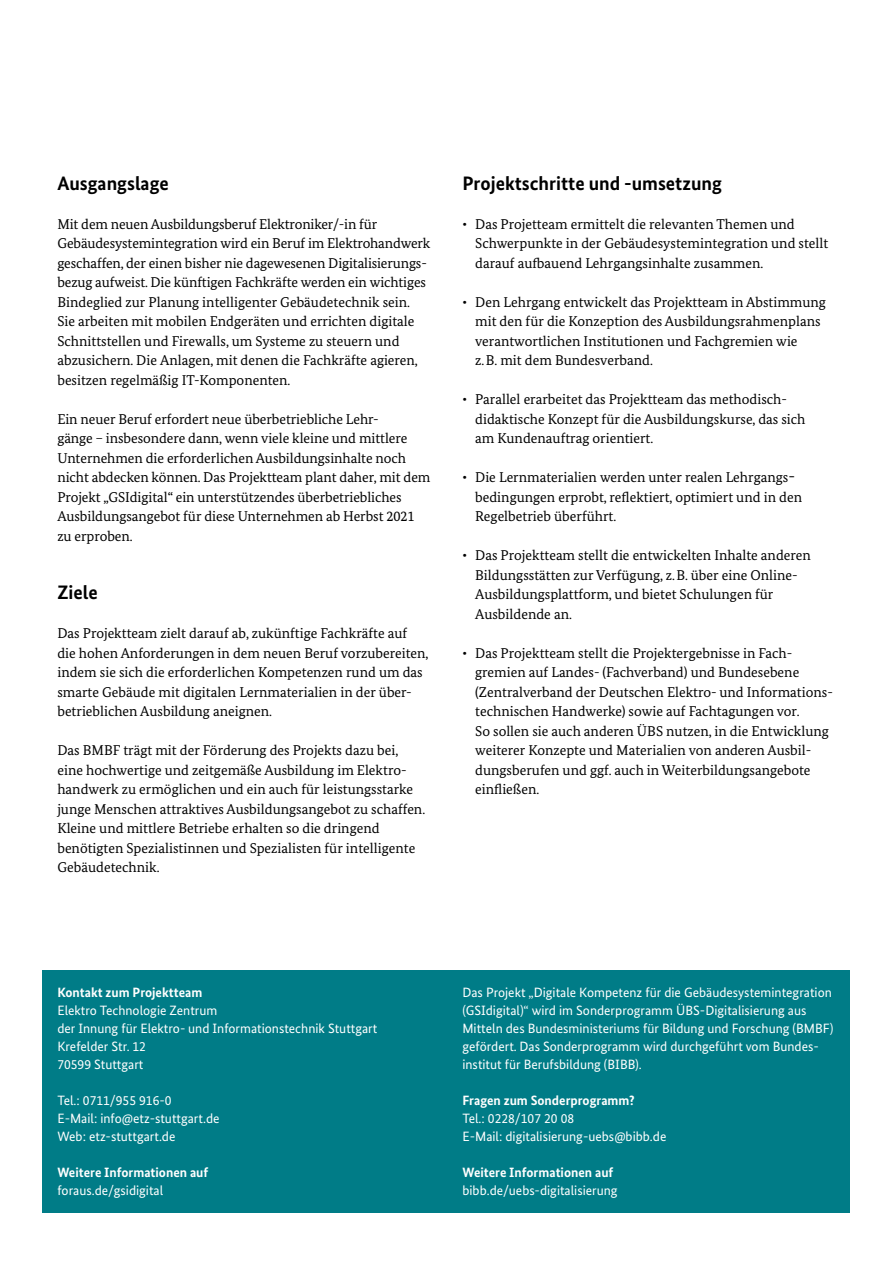
<style>
.page{position:relative;width:893px;height:1263px;background:#fff}
.page>*{position:absolute;margin:0;border:0;box-sizing:border-box;transform-origin:0 0}
.t1{font:700 19.5px "Bundes Sans";color:#000}
._10_Fließtext{font:14.25px/19.5px "Bundes Serif";color:#000}
._11_Aufzählung{font:14.25px/19.5px "Bundes Serif";color:#000}
.Infokasten_Fliesstex{font:13.5px/18px "Bundes Sans";color:#fff}
.Headline_Infokasten{font:700 13.5px "Bundes Sans";color:#fff}
</style>
<div class="page">
<div style="left:43px;top:970px;width:807px;height:243px;background:#007c87"></div>
<h2 class="t1" style="left:57px;top:171px;width:113px">Ausgangslage</h2>
<p class="_10_Fließtext" style="left:57px;top:214px;width:375px">Mit dem neuen Ausbildungsberuf Elektroniker/-in für Gebäudesystemintegration wird ein Beruf im Elektrohandwerk geschaffen, der einen bisher nie dagewesenen Digitalisierungs&shy;bezug aufweist. Die künftigen Fachkräfte werden ein wichtiges Bindeglied zur Planung intelligenter Gebäudetechnik sein.<br>Sie arbeiten mit mobilen Endgeräten und errichten digitale Schnittstellen und Firewalls, um Systeme zu steuern und abzusichern. Die Anlagen, mit denen die Fachkräfte agieren, besitzen regelmäßig IT-Komponenten.</p>
<p class="_10_Fließtext" style="left:57px;top:409px;width:375px">Ein neuer Beruf erfordert neue überbetriebliche Lehr-<br>gänge − insbesondere dann, wenn viele kleine und mittlere Unternehmen die erforderlichen Ausbildungsinhalte noch nicht abdecken können. Das Projektteam plant daher, mit dem Projekt „GSIdigital“ ein unterstützendes überbetriebliches Ausbildungsangebot für diese Unternehmen ab Herbst 2021 zu erproben.</p>
<h2 class="t1" style="left:57px;top:580px;width:42px">Ziele</h2>
<p class="_10_Fließtext" style="left:57px;top:623px;width:373px">Das Projektteam zielt darauf ab, zukünftige Fachkräfte auf die hohen Anforderungen in dem neuen Beruf vorzubereiten, indem sie sich die erforderlichen Kompetenzen rund um das smarte Gebäude mit digitalen Lernmaterialien in der über&shy;betrieblichen Ausbildung aneignen.</p>
<p class="_10_Fließtext" style="left:57px;top:740px;width:369px">Das BMBF trägt mit der Förderung des Projekts dazu bei, eine hochwertige und zeitgemäße Ausbildung im Elektro&shy;handwerk zu ermöglichen und ein auch für leistungsstarke junge Menschen attraktives Ausbildungsangebot zu schaffen.<br>Kleine und mittlere Betriebe erhalten so die dringend benötigten Spezialistinnen und Spezialisten für intelligente Gebäudetechnik.</p>
<h2 class="t1" style="left:462px;top:171px;width:261px">Projektschritte und -umsetzung</h2>
<p class="_11_Aufzählung" style="left:475px;top:214px;width:355px;text-indent:-13px">∙ Das Projetteam ermittelt die relevanten Themen und<br>Schwerpunkte in der Gebäudesystemintegration und stellt darauf aufbauend Lehrgangsinhalte zusammen.</p>
<p class="_11_Aufzählung" style="left:475px;top:292px;width:352px;text-indent:-13px">∙ Den Lehrgang entwickelt das Projektteam in Abstimmung mit den für die Konzeption des Ausbildungsrahmenplans verantwortlichen Institutionen und Fachgremien wie<br>z.B. mit dem Bundesverband.</p>
<p class="_11_Aufzählung" style="left:475px;top:389px;width:332px;text-indent:-13px">∙ Parallel erarbeitet das Projektteam das methodisch-- didaktische Konzept für die Ausbildungskurse, das sich am Kundenauftrag orientiert.</p>
<p class="_11_Aufzählung" style="left:475px;top:467px;width:328px;text-indent:-13px">∙ Die Lernmaterialien werden unter realen Lehrgangs&shy;bedingungen erprobt, reflektiert, optimiert und in den<br>Regelbetrieb überführt.</p>
<p class="_11_Aufzählung" style="left:475px;top:545px;width:337px;text-indent:-13px">∙ Das Projektteam stellt die entwickelten Inhalte anderen Bildungsstätten zur Verfügung, z.B. über eine Online-- Ausbildungsplattform, und bietet Schulungen für Ausbildende an.</p>
<p class="_11_Aufzählung" style="left:475px;top:643px;width:359px;text-indent:-13px">∙ Das Projektteam stellt die Projektergebnisse in Fach&shy;gremien auf Landes- (Fachverband) und Bundesebene (Zentralverband der Deutschen Elektro- und Informations&shy;technischen Handwerke) sowie auf Fachtagungen vor.<br>So sollen sie auch anderen ÜBS nutzen, in die Entwicklung weiterer Konzepte und Materialien von anderen Ausbil&shy;dungsberufen und ggf. auch in Weiterbildungsangebote einfließen.</p>
<h1 class="Headline_Infokasten" style="left:57px;top:984px;width:146px">Kontakt zum Projektteam</h1>
<p class="Infokasten_Fliesstex" style="left:57px;top:1001px;width:321px">Elektro Technologie Zentrum<br>der Innung für Elektro- und Informationstechnik Stuttgart</p>
<p class="Infokasten_Fliesstex" style="left:57px;top:1037px;width:90px">Krefelder Str. 12</p>
<p class="Infokasten_Fliesstex" style="left:57px;top:1055px;width:88px">70599 Stuttgart</p>
<p class="Infokasten_Fliesstex" style="left:57px;top:1091px;width:116px">Tel.: 0711/955 916-0</p>
<p class="Infokasten_Fliesstex" style="left:57px;top:1109px;width:164px">E-Mail: info@etz-stuttgart.de</p>
<p class="Infokasten_Fliesstex" style="left:57px;top:1127px;width:120px">Web: etz-stuttgart.de</p>
<h1 class="Headline_Infokasten" style="left:57px;top:1164px;width:152px">Weitere Informationen auf</h1>
<p class="Infokasten_Fliesstex" style="left:57px;top:1181px;width:107px">foraus.de/gsidigital</p>
<p class="Infokasten_Fliesstex" style="left:462px;top:983px;width:372px">Das Projekt „Digitale Kompetenz für die Gebäudesystemintegration (GSIdigital)“ wird im Sonderprogramm ÜBS-Digitalisierung aus Mitteln des Bundesministeriums für Bildung und Forschung (BMBF) gefördert. Das Sonderprogramm wird durchgeführt vom Bundes&shy;institut für Berufsbildung (BIBB).</p>
<h1 class="Headline_Infokasten" style="left:462px;top:1092px;width:174px">Fragen zum Sonderprogramm?</h1>
<p class="Infokasten_Fliesstex" style="left:462px;top:1109px;width:113px">Tel.: 0228/107 20 08</p>
<p class="Infokasten_Fliesstex" style="left:462px;top:1127px;width:205px">E-Mail: digitalisierung-uebs@bibb.de</p>
<h1 class="Headline_Infokasten" style="left:462px;top:1164px;width:152px">Weitere Informationen auf</h1>
<p class="Infokasten_Fliesstex" style="left:462px;top:1181px;width:157px">bibb.de/uebs-digitalisierung</p>
</div>
